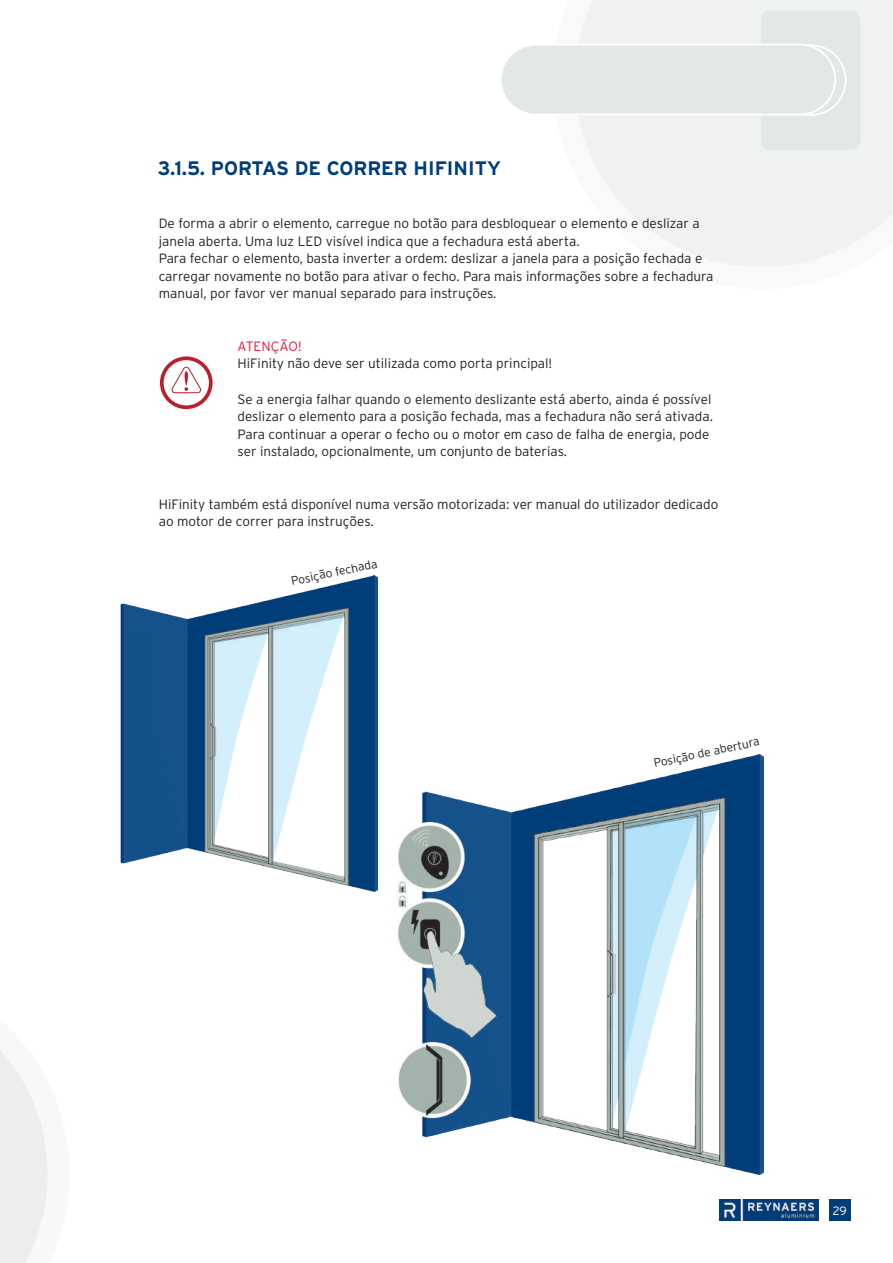
<style>
.page{position:relative;width:893px;height:1263px;background:#fff}
.page>*{position:absolute;margin:0;border:0;box-sizing:border-box;transform-origin:0 0}
.t1{font:700 19.5px "Interstate Rey";color:#003e7a}
.t2{font:300 13.5px/17.5px "Interstate Rey";color:#231f20}
.t3{font:300 13.5px "Interstate Rey";color:#e91938}
.t4{font:300 12px "Interstate Rey";color:#231f20}
.t5{font:300 12px "Interstate Rey";color:#fff}
</style>
<div class="page">
<div style="left:829px;top:1199px;width:21px;height:21px;background:#003e7a"></div>
<svg style="left:588px;top:0;width:305px;height:267px;fill:#f0f2f1"></svg>
<svg style="left:501px;top:10px;width:360px;height:140px"></svg>
<svg style="left:0;top:1050px;width:48px;height:213px"></svg>
<img style="left:720px;top:1199px;width:99px;height:21px">
<svg style="left:160px;top:356px;width:53px;height:53px"></svg>
<img style="left:398px;top:754px;width:365px;height:420px">
<img style="left:397px;top:822px;width:100px;height:215px">
<img style="left:120px;top:575px;width:257px;height:316px">
<h1 class="t1" style="left:158px;top:157px;width:345px">3.1.5. PORTAS DE CORRER HIFINITY</h1>
<p class="t2" style="left:159px;top:214px;width:556px">De forma a abrir o elemento, carregue no botão para desbloquear o elemento e deslizar a janela aberta. Uma luz LED visível indica que a fechadura está aberta.<br>Para fechar o elemento, basta inverter a ordem: deslizar a janela para a posição fechada e carregar novamente no botão para ativar o fecho. Para mais informações sobre a fechadura manual, por favor ver manual separado para instruções.</p>
<p class="t3" style="left:238px;top:338px;width:65px">ATENÇÃO!</p>
<p class="t2" style="left:238px;top:355px;width:316px">HiFinity não deve ser utilizada como porta principal!</p>
<p class="t2" style="left:238px;top:390px;width:477px">Se a energia falhar quando o elemento deslizante está aberto, ainda é possível deslizar o elemento para a posição fechada, mas a fechadura não será ativada.<br>Para continuar a operar o fecho ou o motor em caso de falha de energia, pode ser instalado, opcionalmente, um conjunto de baterias.</p>
<p class="t2" style="left:159px;top:495px;width:561px">HiFinity também está disponível numa versão motorizada: ver manual do utilizador dedicado ao motor de correr para instruções.</p>
<p class="t4" style="left:290px;top:574px;width:89px;rotate:-12deg">Posição fechada</p>
<p class="t4" style="left:652px;top:756px;width:109px;rotate:-12deg">Posição de abertura</p>
<p class="t5" style="left:833px;top:1203px;width:15px">29</p>
</div>
